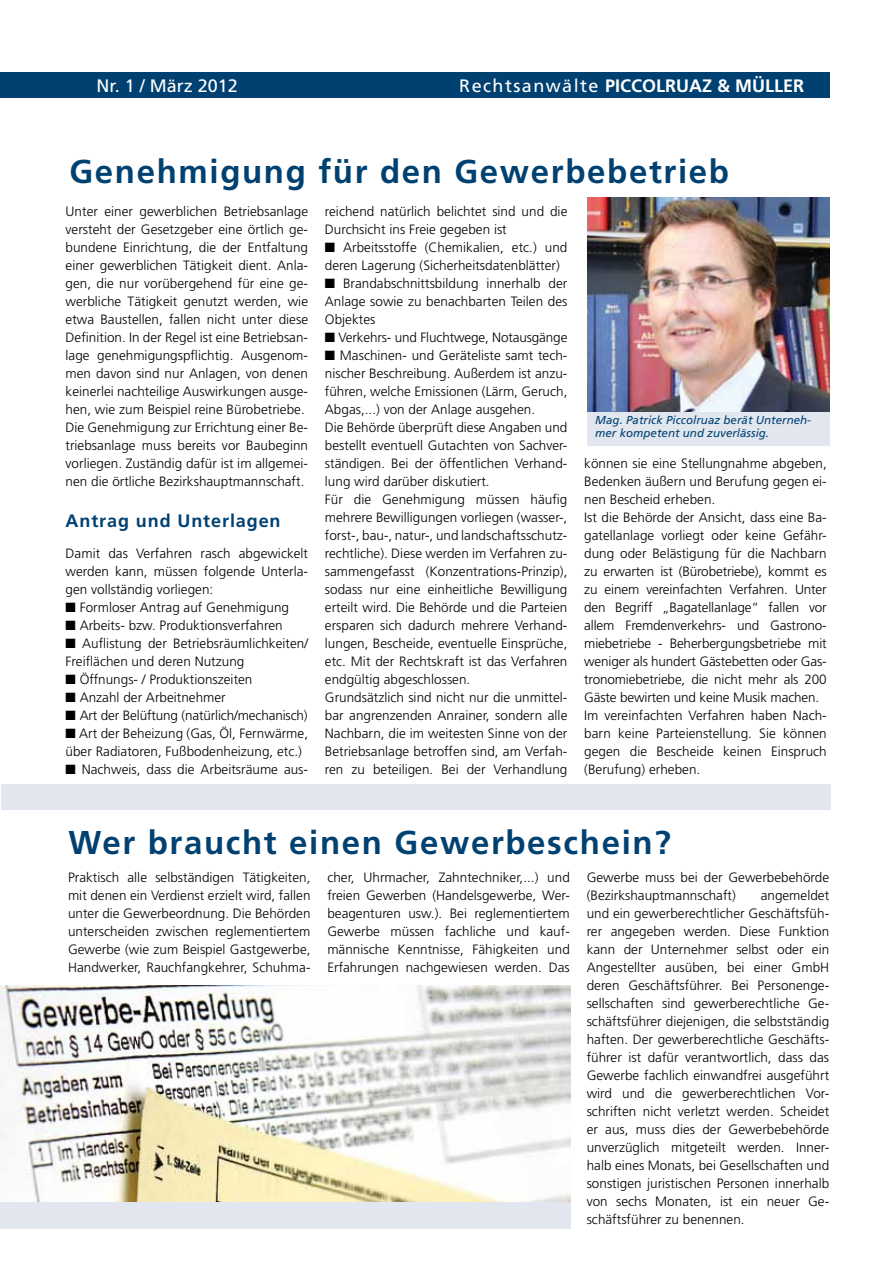
<style>
.page{position:relative;width:893px;height:1263px;background:#fff}
.page>*{position:absolute;margin:0;border:0;box-sizing:border-box;transform-origin:0 0}
.t1{font:700 33px "Frutiger";letter-spacing:.05em;color:#004171}
.t2{font:700 18px "Frutiger";color:#fff}
.t3{font:700 18px "Frutiger";letter-spacing:.05em;color:#004171}
.t4{font:18px "Frutiger";color:#fff}
.t5{font:300 13.5px/18px "Frutiger";color:#000}
.t6{font:italic 11.55px/13.5px "Frutiger";color:#004171}
.s1{font-weight:400}
</style>
<div class="page">
<img style="left:0;top:986px;width:570px;height:216px">
<div style="left:587px;top:407px;width:242px;height:39px;background:#e1e6ef"></div>
<img style="left:588px;top:198px;width:241px;height:213px">
<div style="left:0;top:72px;width:829px;height:26px;background:#004171"></div>
<div style="left:0;top:1202px;width:571px;height:26px;background:#e1e6ef"></div>
<div style="left:1px;top:784px;width:829px;height:25px;background:#e1e6ef"></div>
<h2 class="t4" style="left:97px;top:75px;width:143px">Nr. 1 / März 2012</h2>
<h2 class="t2" style="left:459px;top:75px;width:346px"><span class="s1">Rechtsanwälte</span> PICCOLRUAZ &amp; MÜLLER</h2>
<h1 class="t1" style="left:69px;top:152px;width:661px">Genehmigung für den Gewerbebetrieb</h1>
<p class="t5" style="left:66px;top:202px;width:244px">Unter einer gewerblichen Betriebsanlage versteht der Gesetzgeber eine örtlich ge&shy;bundene Einrichtung, die der Entfaltung einer gewerblichen Tätigkeit dient. Anla&shy;gen, die nur vorübergehend für eine ge&shy;werbliche Tätigkeit genutzt werden, wie etwa Baustellen, fallen nicht unter diese Definition. In der Regel ist eine Betriebsan&shy;lage genehmigungspflichtig. Ausgenom&shy;men davon sind nur Anlagen, von denen keinerlei nachteilige Auswirkungen ausge&shy;hen, wie zum Beispiel reine Bürobetriebe.<br>Die Genehmigung zur Errichtung einer Be&shy;triebsanlage muss bereits vor Baubeginn vorliegen. Zuständig dafür ist im allgemei&shy;nen die örtliche Bezirkshauptmannschaft.</p>
<h2 class="t3" style="left:66px;top:510px;width:217px">Antrag und Unterlagen</h2>
<p class="t5" style="left:66px;top:544px;width:244px;text-align:justify">Damit das Verfahren rasch abgewickelt werden kann, müssen folgende Unterla&shy;gen vollständig vorliegen:</p>
<p class="t5" style="left:66px;top:598px;width:225px">■ Formloser Antrag auf Genehmigung</p>
<p class="t5" style="left:66px;top:616px;width:219px">■ Arbeits- bzw. Produktionsverfahren</p>
<p class="t5" style="left:66px;top:634px;width:244px">■ Auflistung der Betriebsräumlichkeiten/<br>Freiflächen und deren Nutzung</p>
<p class="t5" style="left:66px;top:670px;width:188px">■ Öffnungs- / Produktionszeiten</p>
<p class="t5" style="left:66px;top:688px;width:162px">■ Anzahl der Arbeitnehmer</p>
<p class="t5" style="left:66px;top:706px;width:244px">■ Art der Belüftung (natürlich/mechanisch)</p>
<p class="t5" style="left:66px;top:724px;width:244px">■ Art der Beheizung (Gas, Öl, Fernwärme, über Radiatoren, Fußbodenheizung, etc.)</p>
<p class="t5" style="left:66px;top:760px;width:244px">■ Nachweis, dass die Arbeitsräume aus-</p>
<p class="t5" style="left:325px;top:202px;width:244px">reichend natürlich belichtet sind und die<br>Durchsicht ins Freie gegeben ist</p>
<p class="t5" style="left:325px;top:238px;width:244px">■ Arbeitsstoffe (Chemikalien, etc.) und deren Lagerung (Sicherheitsdatenblätter)</p>
<p class="t5" style="left:325px;top:274px;width:244px;text-align:justify">■ Brandabschnittsbildung innerhalb der Anlage sowie zu benachbarten Teilen des Objektes</p>
<p class="t5" style="left:325px;top:328px;width:244px">■ Verkehrs- und Fluchtwege, Notausgänge</p>
<p class="t5" style="left:325px;top:346px;width:244px">■ Maschinen- und Geräteliste samt tech&shy;nischer Beschreibung. Außerdem ist anzu&shy;führen, welche Emissionen (Lärm, Geruch, Abgas,...) von der Anlage ausgehen.<br>Die Behörde überprüft diese Angaben und bestellt eventuell Gutachten von Sachver&shy;ständigen. Bei der öffentlichen Verhand&shy;lung wird darüber diskutiert.<br>Für die Genehmigung müssen häufig mehrere Bewilligungen vorliegen (wasser-, forst-, bau-, natur-, und landschaftsschutz&shy;rechtliche). Diese werden im Verfahren zu&shy;sammengefasst (Konzentrations-Prinzip), sodass nur eine einheitliche Bewilligung erteilt wird. Die Behörde und die Parteien ersparen sich dadurch mehrere Verhand&shy;lungen, Bescheide, eventuelle Einsprüche, etc. Mit der Rechtskraft ist das Verfahren endgültig abgeschlossen.<br>Grundsätzlich sind nicht nur die unmittel&shy;bar angrenzenden Anrainer, sondern alle Nachbarn, die im weitesten Sinne von der Betriebsanlage betroffen sind, am Verfah&shy;ren zu beteiligen. Bei der Verhandlung</p>
<p class="t6" style="left:595px;top:413px;width:217px">Mag. Patrick Piccolruaz berät Unterneh&shy;mer kompetent und zuverlässig.</p>
<p class="t5" style="left:584px;top:454px;width:244px">können sie eine Stellungnahme abgeben, Bedenken äußern und Berufung gegen ei&shy;nen Bescheid erheben.<br>Ist die Behörde der Ansicht, dass eine Ba&shy;gatellanlage vorliegt oder keine Gefähr&shy;dung oder Belästigung für die Nachbarn zu erwarten ist (Bürobetriebe), kommt es zu einem vereinfachten Verfahren. Unter den Begriff „Bagatellanlage“ fallen vor allem Fremdenverkehrs- und Gastrono&shy;miebetriebe - Beherbergungsbetriebe mit weniger als hundert Gästebetten oder Gas&shy;tronomiebetriebe, die nicht mehr als 200<br>Gäste bewirten und keine Musik machen.<br>Im vereinfachten Verfahren haben Nach&shy;barn keine Parteienstellung. Sie können gegen die Bescheide keinen Einspruch (Berufung) erheben.</p>
<h1 class="t1" style="left:68px;top:823px;width:604px">Wer braucht einen Gewerbeschein?</h1>
<p class="t5" style="left:68px;top:868px;width:244px;text-align:justify">Praktisch alle selbständigen Tätigkeiten, mit denen ein Verdienst erzielt wird, fallen unter die Gewerbeordnung. Die Behörden unterscheiden zwischen reglementiertem Gewerbe (wie zum Beispiel Gastgewerbe, Handwerker, Rauchfangkehrer, Schuhma-</p>
<p class="t5" style="left:327px;top:868px;width:244px;text-align:justify">cher, Uhrmacher, Zahntechniker,...) und freien Gewerben (Handelsgewerbe, Wer&shy;beagenturen usw.). Bei reglementiertem Gewerbe müssen fachliche und kauf&shy;männische Kenntnisse, Fähigkeiten und Erfahrungen nachgewiesen werden. Das</p>
<p class="t5" style="left:587px;top:868px;width:244px">Gewerbe muss bei der Gewerbebehörde (Bezirkshauptmannschaft)</p>
<p class="t5" style="left:587px;top:886px;width:244px;text-align:justify;text-indent:174px">angemeldet und ein gewerberechtlicher Geschäftsfüh&shy;rer angegeben werden. Diese Funktion kann der Unternehmer selbst oder ein Angestellter ausüben, bei einer GmbH deren Geschäftsführer. Bei Personenge&shy;sellschaften sind gewerberechtliche Ge&shy;schäftsführer diejenigen, die selbstständig haften. Der gewerberechtliche Geschäfts&shy;führer ist dafür verantwortlich, dass das Gewerbe fachlich einwandfrei ausgeführt wird und die gewerberechtlichen Vor&shy;schriften nicht verletzt werden. Scheidet er aus, muss dies der Gewerbebehörde unverzüglich mitgeteilt werden. Inner&shy;halb eines Monats, bei Gesellschaften und sonstigen juristischen Personen innerhalb von sechs Monaten, ist ein neuer Ge&shy;schäftsführer zu benennen.</p>
</div>
